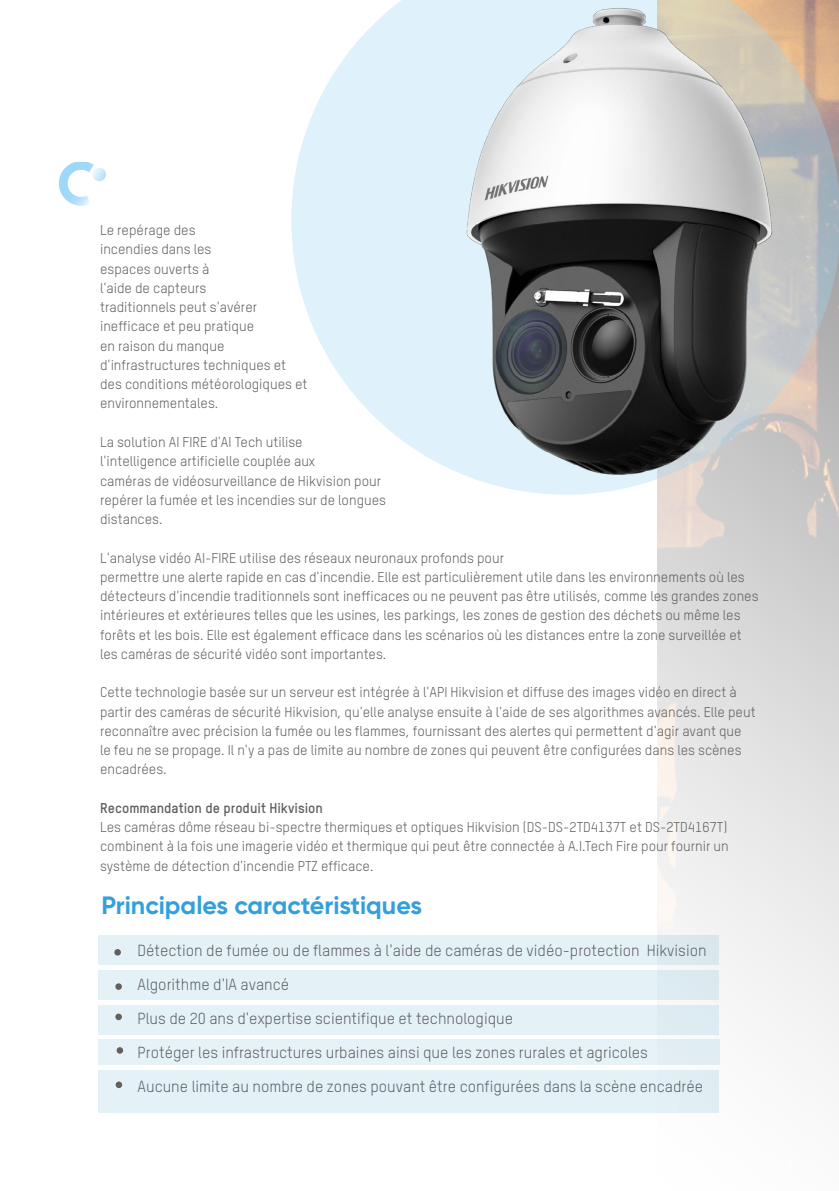
<style>
.page{position:relative;width:839px;height:1191px;background:#fff}
.page>*{position:absolute;margin:0;border:0;box-sizing:border-box;transform-origin:0 0}
.t1{font:700 25.03px "Gilroy";color:#34a0db}
.t2{font:15.75px/33.8px "TSTARPRO";color:#5f5f5f}
.t3{font:14px/19.2px "TSTARPRO";color:#5f5f5f}
.t4{font:700 14px "TSTARPRO";color:#5f5f5f}
</style>
<div class="page">
<div style="left:98px;top:934px;width:620px;height:30px;background:#e4f2f8"></div>
<div style="left:98px;top:970px;width:620px;height:30px;background:#e4f2f8"></div>
<div style="left:98px;top:1005px;width:620px;height:29px;background:#e4f2f8"></div>
<div style="left:98px;top:1039px;width:621px;height:26px;background:#e6f2f8"></div>
<svg style="left:291px;top:0;width:547px;height:494px;fill:#dff2fc"></svg>
<img style="left:437px;top:0;width:362px;height:503px">
<svg style="left:59px;top:163px;width:45px;height:43px"></svg>
<svg style="left:92px;top:168px;width:14px;height:13px"></svg>
<div style="left:114px;top:949px;width:7px;height:6px;background:#635f5e;border-radius:50%"></div>
<div style="left:115px;top:983px;width:7px;height:7px;background:#635f5e;border-radius:50%"></div>
<div style="left:115px;top:1013px;width:7px;height:7px;background:#635f5e;border-radius:50%"></div>
<svg style="left:117px;top:1047px;width:6px;height:6px"></svg>
<div style="left:98px;top:1069px;width:620px;height:43px;background:#e4f2f8"></div>
<div style="left:116px;top:1081px;width:6px;height:7px;background:#635f5e;border-radius:50%"></div>
<p class="t3" style="left:100px;top:220px;width:209px">Le repérage des<br>incendies dans les<br>espaces ouverts à<br>l'aide de capteurs<br>traditionnels peut s'avérer inefficace et peu pratique<br>en raison du manque d'infrastructures techniques et des conditions météorologiques et environnementales.</p>
<p class="t3" style="left:100px;top:432px;width:287px">La solution AI FIRE d'AI Tech utilise<br>l'intelligence artificielle couplée aux<br>caméras de vidéosurveillance de Hikvision pour repérer la fumée et les incendies sur de longues distances.</p>
<p class="t3" style="left:100px;top:547px;width:660px">L'analyse vidéo AI-FIRE utilise des réseaux neuronaux profonds pour<br>permettre une alerte rapide en cas d'incendie. Elle est particulièrement utile dans les environnements où les détecteurs d'incendie traditionnels sont inefficaces ou ne peuvent pas être utilisés, comme les grandes zones intérieures et extérieures telles que les usines, les parkings, les zones de gestion des déchets ou même les forêts et les bois. Elle est également efficace dans les scénarios où les distances entre la zone surveillée et les caméras de sécurité vidéo sont importantes.</p>
<p class="t3" style="left:100px;top:682px;width:657px">Cette technologie basée sur un serveur est intégrée à l'API Hikvision et diffuse des images vidéo en direct à partir des caméras de sécurité Hikvision, qu'elle analyse ensuite à l'aide de ses algorithmes avancés. Elle peut reconnaître avec précision la fumée ou les flammes, fournissant des alertes qui permettent d'agir avant que le feu ne se propage. Il n'y a pas de limite au nombre de zones qui peuvent être configurées dans les scènes encadrées.</p>
<p class="t4" style="left:100px;top:798px;width:224px">Recommandation de produit Hikvision</p>
<p class="t3" style="left:100px;top:817px;width:630px;text-align:justify">Les caméras dôme réseau bi-spectre thermiques et optiques Hikvision (DS-DS-2TD4137T et DS-2TD4167T) combinent à la fois une imagerie vidéo et thermique qui peut être connectée à A.I.Tech Fire pour fournir un système de détection d'incendie PTZ efficace.</p>
<h1 class="t1" style="left:101px;top:889px;width:322px">Principales caractéristiques</h1>
<p class="t2" style="left:137px;top:933px;width:570px">Détection de fumée ou de flammes à l'aide de caméras de vidéo-protection Hikvision Algorithme d'IA avancé<br>Plus de 20 ans d'expertise scientifique et technologique<br>Protéger les infrastructures urbaines ainsi que les zones rurales et agricoles<br>Aucune limite au nombre de zones pouvant être configurées dans la scène encadrée</p>
</div>
